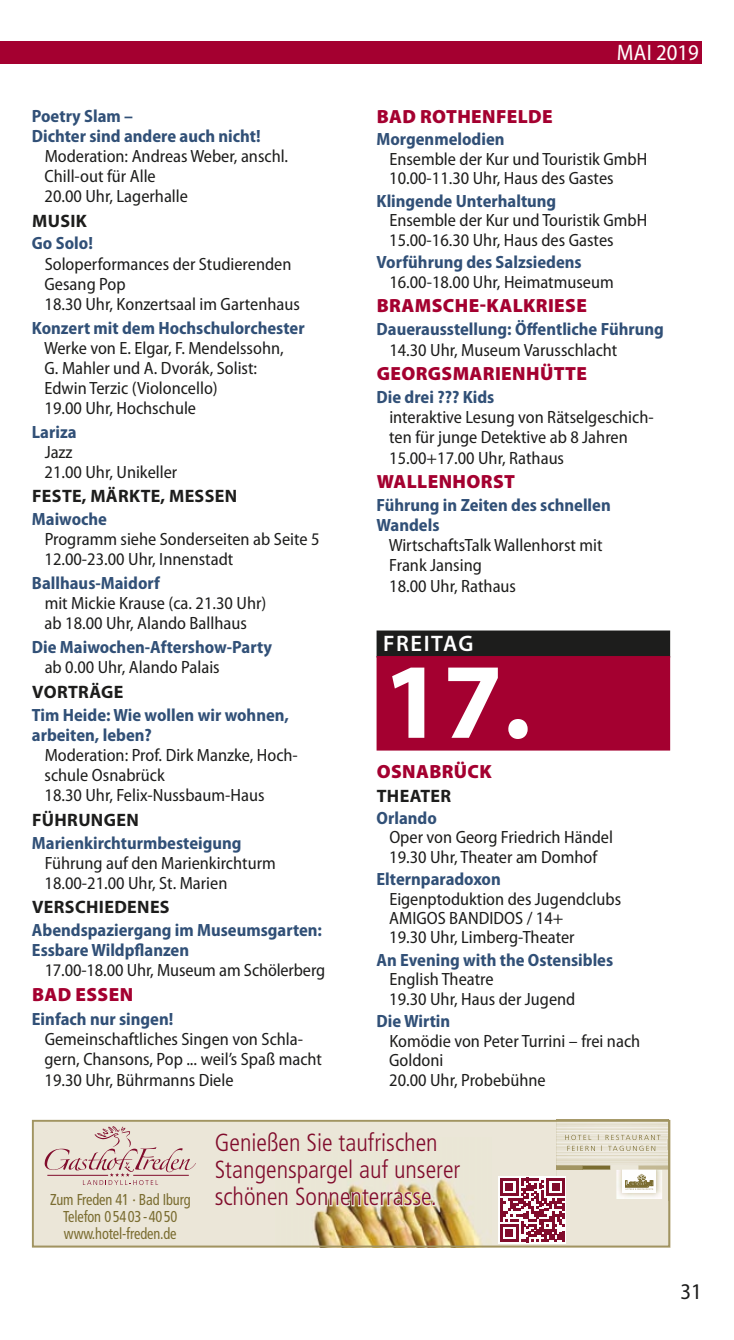
<style>
.page{position:relative;width:734px;height:1340px;background:#fff}
.page>*{position:absolute;margin:0;border:0;box-sizing:border-box;transform-origin:0 0}
.t1{font:700 108px "Myriad Pro";color:#fff}
.t2{font:300 condensed 24.75px/27px "Frutiger";color:#810c2c}
.t3{font:600 22.5px "Myriad Pro";letter-spacing:.07em;color:#fff}
.t4{font:semi-condensed 22.5px "Myriad Pro";color:#fff}
.t5{font:semi-condensed 22.5px "Myriad Pro";color:#1d1d1c}
.t6{font:900 19.12px "Myriad Pro";letter-spacing:.02em;color:#a40030}
.t7{font:700 18px "Myriad Pro";letter-spacing:.02em;color:#1d1d1c}
.t8{font:semi-condensed 17.78px/20px "Myriad Pro";color:#1d1d1c}
.t9{font:700 semi-condensed 17.78px/20px "Myriad Pro";color:#315077}
.t10{font:condensed 15.75px/16.9px "Frutiger";letter-spacing:-.01em;color:#7a6c30;text-align:center;scale:.91 1}
.s1{font-weight:700;color:#315077}
.s2{font-weight:400;color:#1d1d1c}
</style>
<div class="page">
<div style="left:0;top:41px;width:702px;height:23px;background:#a40030"></div>
<div style="left:376px;top:630px;width:294px;height:27px;background:#1d1d1c"></div>
<div style="left:376px;top:656px;width:294px;height:94px;background:#a40030"></div>
<div style="left:32px;top:1119px;width:638px;height:128px;background:#ebe6d8"></div>
<img style="left:314px;top:1207px;width:168px;height:37px">
<svg style="left:45px;top:1126px;width:151px;height:59px"></svg>
<hr style="left:133px;top:1174px;width:56px;height:1px;background:#810c2c">
<hr style="left:47px;top:1174px;width:61px;height:1px;background:#810c2c">
<svg style="left:498px;top:1176px;width:68px;height:67px"></svg>
<hr style="left:500px;top:1177px;width:3px;height:18px;background:#810c2c">
<hr style="left:500px;top:1198px;width:3px;height:23px;background:#810c2c">
<hr style="left:500px;top:1224px;width:3px;height:17px;background:#810c2c">
<svg style="left:503px;top:1122px;width:164px;height:119px"></svg>
<div style="left:32px;top:1119px;width:638px;height:128px;border:2px solid #a19461"></div>
<svg style="left:326px;top:1179px;width:136px;height:28px"></svg>
<p class="t9" style="left:32px;top:107px;width:103px">Poetry Slam –</p>
<p class="t9" style="left:32px;top:127px;width:230px">Dichter sind andere auch nicht!</p>
<p class="t8" style="left:45px;top:147px;width:245px">Moderation: Andreas Weber, anschl.</p>
<p class="t8" style="left:45px;top:167px;width:113px">Chill-out für Alle</p>
<p class="t8" style="left:45px;top:187px;width:145px">20.00 Uhr, Lagerhalle</p>
<p class="t7" style="left:32px;top:210px;width:56px">MUSIK</p>
<p class="t8" style="left:45px;top:235px;width:257px;text-indent:-13px"><span class="s1">Go Solo!<br></span>Soloperformances der Studierenden<br>Gesang Pop<br>18.30 Uhr, Konzertsaal im Gartenhaus</p>
<p class="t8" style="left:44px;top:319px;width:262px;text-indent:-12px"><span class="s1">Konzert mit dem Hochschulorchester<br></span>Werke von E. Elgar, F. Mendelssohn,<br>G. Mahler und A. Dvorák, Solist:<br>Edwin Terzic (Violoncello)<br>19.00 Uhr, Hochschule</p>
<p class="t8" style="left:45px;top:423px;width:134px;text-indent:-13px"><span class="s1">Lariza<br></span>Jazz<br>21.00 Uhr, Unikeller</p>
<p class="t7" style="left:32px;top:485px;width:206px">FESTE, MÄRKTE, MESSEN</p>
<p class="t8" style="left:45px;top:511px;width:276px;text-indent:-13px"><span class="s1">Maiwoche<br></span>Programm siehe Sonderseiten ab Seite 5<br>12.00-23.00 Uhr, Innenstadt</p>
<p class="t8" style="left:45px;top:575px;width:223px;text-indent:-13px"><span class="s1">Ballhaus-Maidorf<br></span>mit Mickie Krause (ca. 21.30 Uhr) ab 18.00 Uhr, Alando Ballhaus</p>
<p class="t9" style="left:45px;top:639px;width:229px;text-indent:-13px">Die Maiwochen-Aftershow-Party <span class="s2">ab 0.00 Uhr, Alando Palais</span></p>
<p class="t7" style="left:32px;top:681px;width:93px">VORTRÄGE</p>
<p class="t9" style="left:32px;top:706px;width:258px">Tim Heide: Wie wollen wir wohnen,</p>
<p class="t9" style="left:32px;top:726px;width:121px">arbeiten, leben?</p>
<p class="t8" style="left:45px;top:746px;width:255px">Moderation: Prof. Dirk Manzke, Hoch-</p>
<p class="t8" style="left:45px;top:766px;width:122px">schule Osnabrück</p>
<p class="t8" style="left:45px;top:786px;width:221px">18.30 Uhr, Felix-Nussbaum-Haus</p>
<p class="t7" style="left:32px;top:809px;width:108px">FÜHRUNGEN</p>
<p class="t8" style="left:45px;top:834px;width:233px;text-indent:-13px"><span class="s1">Marienkirchturmbesteigung<br></span>Führung auf den Marienkirchturm<br>18.00-21.00 Uhr, St. Marien</p>
<p class="t7" style="left:32px;top:896px;width:139px">VERSCHIEDENES</p>
<p class="t9" style="left:32px;top:921px;width:292px">Abendspaziergang im Museumsgarten:</p>
<p class="t9" style="left:32px;top:941px;width:159px">Essbare Wildpflanzen</p>
<p class="t8" style="left:45px;top:961px;width:282px">17.00-18.00 Uhr, Museum am Schölerberg</p>
<p class="t6" style="left:32px;top:983px;width:103px">BAD ESSEN</p>
<p class="t8" style="left:45px;top:1010px;width:279px;text-indent:-13px"><span class="s1">Einfach nur singen!<br></span>Gemeinschaftliches Singen von Schla&shy;gern, Chansons, Pop ... weil’s Spaß macht<br>19.30 Uhr, Bührmanns Diele</p>
<p class="t4" style="left:616px;top:44px;width:84px">MAI 2019</p>
<p class="t6" style="left:376px;top:105px;width:177px">BAD ROTHENFELDE</p>
<p class="t8" style="left:389px;top:131px;width:259px;line-height:19.3px;text-indent:-13px"><span class="s1">Morgenmelodien<br></span>Ensemble der Kur und Touristik GmbH<br>10.00-11.30 Uhr, Haus des Gastes</p>
<p class="t8" style="left:389px;top:193px;width:259px;line-height:19.3px;text-indent:-13px"><span class="s1">Klingende Unterhaltung<br></span>Ensemble der Kur und Touristik GmbH<br>15.00-16.30 Uhr, Haus des Gastes</p>
<p class="t8" style="left:389px;top:254px;width:226px;line-height:19.3px;text-indent:-13px"><span class="s1">Vorführung des Salzsiedens<br></span>16.00-18.00 Uhr, Heimatmuseum</p>
<p class="t6" style="left:376px;top:294px;width:212px">BRAMSCHE-KALKRIESE</p>
<p class="t9" style="left:389px;top:321px;width:276px;text-indent:-13px">Dauerausstellung: Öffentliche Führung<br><span class="s2">14.30 Uhr, Museum Varusschlacht</span></p>
<p class="t6" style="left:376px;top:362px;width:212px">GEORGSMARIENHÜTTE</p>
<p class="t8" style="left:389px;top:389px;width:266px;text-indent:-13px"><span class="s1">Die drei ??? Kids<br></span>interaktive Lesung von Rätselgeschich&shy;ten für junge Detektive ab 8 Jahren<br>15.00+17.00 Uhr, Rathaus</p>
<p class="t6" style="left:376px;top:470px;width:140px">WALLENHORST</p>
<p class="t9" style="left:376px;top:497px;width:236px">Führung in Zeiten des schnellen</p>
<p class="t9" style="left:376px;top:517px;width:64px">Wandels</p>
<p class="t8" style="left:388px;top:537px;width:215px">WirtschaftsTalk Wallenhorst mit</p>
<p class="t8" style="left:389px;top:557px;width:94px">Frank Jansing</p>
<p class="t8" style="left:389px;top:577px;width:128px">18.00 Uhr, Rathaus</p>
<p class="t3" style="left:383px;top:630px;width:92px">FREITAG</p>
<p class="t1" style="left:383px;top:637px;width:149px">17.</p>
<p class="t6" style="left:376px;top:760px;width:117px">OSNABRÜCK</p>
<p class="t7" style="left:376px;top:785px;width:76px">THEATER</p>
<p class="t8" style="left:389px;top:809px;width:225px;line-height:19.3px;text-indent:-13px"><span class="s1">Orlando<br></span>Oper von Georg Friedrich Händel<br>19.30 Uhr, Theater am Domhof</p>
<p class="t8" style="left:389px;top:871px;width:233px;line-height:19.3px;text-indent:-13px"><span class="s1">Elternparadoxon<br></span>Eigenptoduktion des Jugendclubs<br>AMIGOS BANDIDOS / 14+<br>19.30 Uhr, Limberg-Theater</p>
<p class="t8" style="left:389px;top:951px;width:225px;line-height:19.3px;text-indent:-13px"><span class="s1">An Evening with the Ostensibles<br></span>English Theatre<br>19.30 Uhr, Haus der Jugend</p>
<p class="t8" style="left:389px;top:1013px;width:252px;line-height:19.3px;text-indent:-13px"><span class="s1">Die Wirtin<br></span>Komödie von Peter Turrini – frei nach<br>Goldoni<br>20.00 Uhr, Probebühne</p>
<p class="t10" style="left:50px;top:1192px;width:156px">Zum Freden 41 · Bad Iburg<br>Telefon 0 54 03 - 40 50 www.hotel-freden.de</p>
<p class="t2" style="left:215px;top:1131px;width:247px">Genießen Sie taufrischen<br>Stangenspargel auf unserer schönen Sonnenterrasse.</p>
<p class="t5" style="left:680px;top:1283px;width:23px">31</p>
</div>
